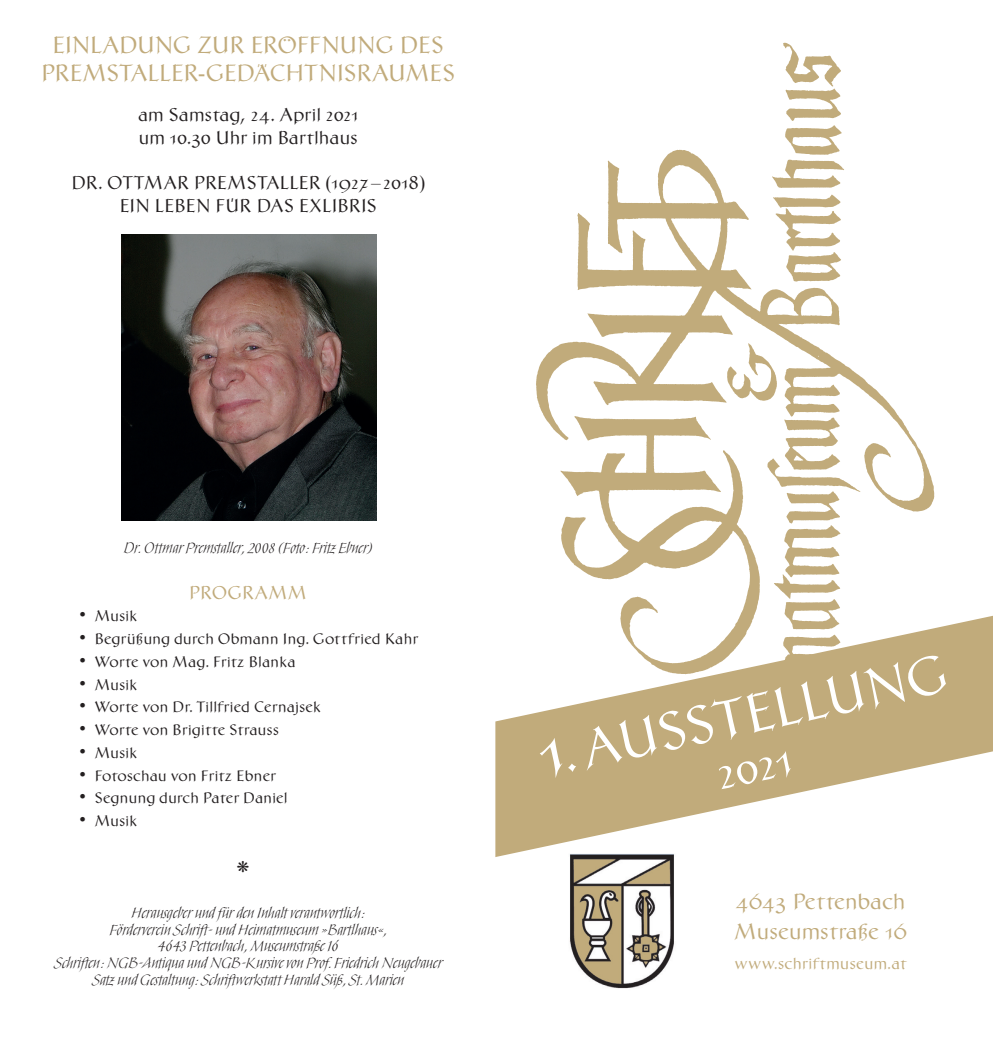
<style>
.page{position:relative;width:993px;height:1042px;background:#fff}
.page>*{position:absolute;margin:0;border:0;box-sizing:border-box;transform-origin:0 0}
.t1{font:56px "NGB Antiqua";color:#fff}
.t2{font:45.5px "NGB Antiqua";color:#fff}
.t3{font:24.5px "NGB Antiqua";letter-spacing:-.03em;color:#c1ab7b}
.t4{font:22.75px/29.8px "NGB Antiqua";letter-spacing:-.02em;color:#c1ab7b}
.t5{font:19.25px/22.8px "NGB Antiqua";letter-spacing:-.015em;color:#231f20}
.t6{font:19.25px "NGB Antiqua";letter-spacing:-.025em;color:#c1ab7b}
.t7{font:16.62px "NGB Antiqua";letter-spacing:-.01em;color:#c1ab7b}
.t8{font:15.75px "NGB Antiqua";letter-spacing:-.01em;color:#231f20}
.t9{font:14px/16.8px "Neugebauer Kursiv";letter-spacing:.005em;color:#231f20;text-align:center}
.s1{font-family:"Concorde Nova BQ";font-size:19.25px}
.s2{font-size:73.5px}
.s3{font-size:49px}
</style>
<div class="page">
<img style="left:536px;top:42px;width:399px;height:574px">
<svg style="left:495px;top:616px;width:497px;height:241px;fill:#c1ab7b"></svg>
<img style="left:565px;top:850px;width:113px;height:139px">
<img style="left:121px;top:235px;width:255px;height:285px">
<h3 class="t3" style="left:52px;top:34px;width:17px">EINLADUNG</h3>
<h3 class="t3" style="left:197px;top:34px;width:17px">ZUR</h3>
<h3 class="t3" style="left:250px;top:34px;width:90px">ERÖFFNUNG</h3>
<h3 class="t3" style="left:399px;top:34px;width:46px">DE S</h3>
<h3 class="t3" style="left:41px;top:62px;width:31px">PREM</h3>
<h3 class="t3" style="left:106px;top:62px;width:28px">STALLER</h3>
<h3 class="t3" style="left:198px;top:62px;width:25px">-GED</h3>
<h3 class="t3" style="left:253px;top:62px;width:32px">ÄCHTNI</h3>
<h3 class="t3" style="left:343px;top:62px;width:31px">SRAUME</h3>
<h3 class="t3" style="left:442px;top:62px;width:15px">S</h3>
<h3 class="t5" style="left:138px;top:104px;width:222px">am Samstag, 24. April 2021 um 10.30 Uhr im Bartlhaus</h3>
<h3 class="t5" style="left:71px;top:172px;width:356px;text-align:center">DR. OTTMAR PREMSTALLER (1927–2018)<br>EIN LEBEN FÜR DAS EXLIBRIS</h3>
<p class="t9" style="left:124px;top:540px;width:250px">Dr. Ottmar Premstaller, 2008 (Foto: Fritz Ebner)</p>
<h3 class="t6" style="left:189px;top:584px;width:120px">PROGRAMM</h3>
<p class="t8" style="left:79px;top:609px;width:60px"><span class="s1">•</span> Musik</p>
<p class="t8" style="left:79px;top:632px;width:340px"><span class="s1">•</span> Begrüßung durch Obmann Ing. Gottfried Kahr</p>
<p class="t8" style="left:79px;top:655px;width:218px"><span class="s1">•</span> Worte von Mag. Fritz Blanka</p>
<p class="t8" style="left:79px;top:678px;width:60px"><span class="s1">•</span> Musik</p>
<p class="t8" style="left:79px;top:700px;width:243px"><span class="s1">•</span> Worte von Dr. Tillfried Cernajsek</p>
<p class="t8" style="left:79px;top:723px;width:201px"><span class="s1">•</span> Worte von Brigitte Strauss</p>
<p class="t8" style="left:79px;top:746px;width:60px"><span class="s1">•</span> Musik</p>
<p class="t8" style="left:79px;top:769px;width:198px"><span class="s1">•</span> Fotoschau von Fritz Ebner</p>
<p class="t8" style="left:79px;top:791px;width:210px"><span class="s1">•</span> Segnung durch Pater Daniel</p>
<p class="t8" style="left:79px;top:814px;width:60px"><span class="s1">•</span> Musik</p>
<p class="t9" style="left:54px;top:905px;width:389px">Herausgeber und für den Inhalt verantwortlich:<br>Förderverein Schrift- und Heimatmuseum »Bartlhaus«,<br>4643 Pettenbach, Museumstraße 16<br>Schriften: NGB-Antiqua und NGB-Kursive von Prof. Friedrich Neugebauer Satz und Gestaltung: Schriftwerkstatt Harald Süß, St. Marien</p>
<h1 class="t1" style="left:534px;top:736px;width:420px;rotate:-12deg"><span class="s2">1</span>. AUSSTELLUNG</h1>
<h2 class="t2" style="left:712px;top:756px;width:79px;rotate:-12deg">202<span class="s3">1</span></h2>
<h3 class="t4" style="left:733px;top:888px;width:175px">4643 Pettenbach<br>Museumstraße 16</h3>
<p class="t7" style="left:734px;top:956px;width:173px">www.schriftmuseum.at</p>
</div>
